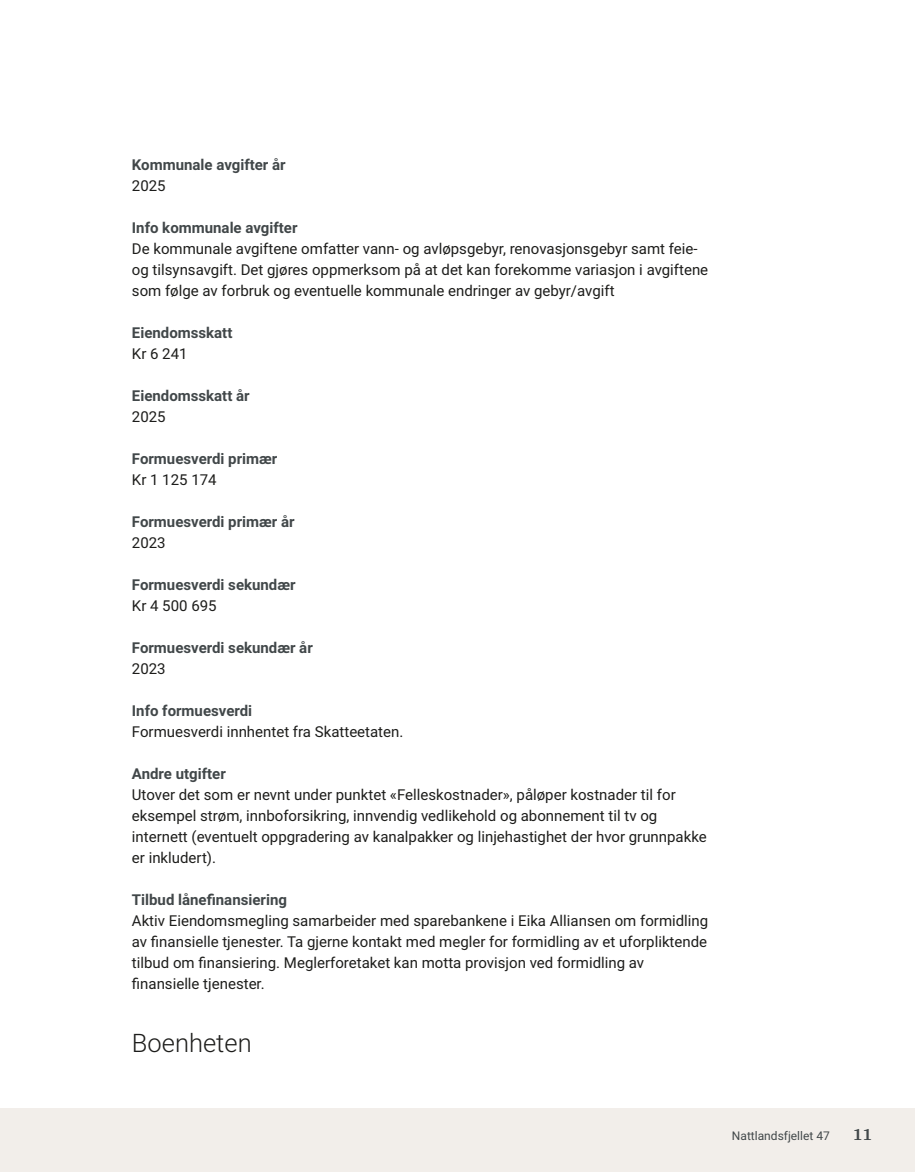
<style>
.page{position:relative;width:915px;height:1172px;background:#fff}
.page>*{position:absolute;margin:0;border:0;box-sizing:border-box;transform-origin:0 0}
.t1{font:300 25.5px "Roboto Vitec";color:#1d1d1b}
.t2{font:700 18px "Arya";color:#414749}
.t3{font:15px/21px "Roboto Vitec";color:#1d1d1b}
.t4{font:700 15px "Roboto Vitec";color:#414749}
.t5{font:12px "Roboto Vitec";color:#414749}
</style>
<div class="page">
<div style="left:0;top:1108px;width:914px;height:64px;background:#f2eeea"></div>
<p class="t4" style="left:132px;top:154px;width:155px">Kommunale avgifter år</p>
<p class="t3" style="left:132px;top:174px;width:35px">2025</p>
<p class="t4" style="left:132px;top:217px;width:167px">Info kommunale avgifter</p>
<p class="t3" style="left:132px;top:237px;width:577px">De kommunale avgiftene omfatter vann‑ og avløpsgebyr, renovasjonsgebyr samt feie‑ og tilsynsavgift. Det gjøres oppmerksom på at det kan forekomme variasjon i avgiftene som følge av forbruk og eventuelle kommunale endringer av gebyr/ avgift</p>
<p class="t4" style="left:132px;top:322px;width:102px">Eiendomsskatt</p>
<p class="t3" style="left:132px;top:342px;width:57px">Kr 6 241</p>
<p class="t4" style="left:132px;top:385px;width:119px">Eiendomsskatt år</p>
<p class="t3" style="left:132px;top:405px;width:35px">2025</p>
<p class="t4" style="left:132px;top:448px;width:147px">Formuesverdi primær</p>
<p class="t3" style="left:132px;top:468px;width:86px">Kr 1 125 174</p>
<p class="t4" style="left:132px;top:511px;width:164px">Formuesverdi primær år</p>
<p class="t3" style="left:132px;top:531px;width:35px">2023</p>
<p class="t4" style="left:132px;top:574px;width:165px">Formuesverdi sekundær</p>
<p class="t3" style="left:132px;top:594px;width:86px">Kr 4 500 695</p>
<p class="t4" style="left:132px;top:637px;width:182px">Formuesverdi sekundær år</p>
<p class="t3" style="left:132px;top:657px;width:35px">2023</p>
<p class="t4" style="left:132px;top:700px;width:122px">Info formuesverdi</p>
<p class="t3" style="left:132px;top:720px;width:273px">Formuesverdi innhentet fra Skatteetaten.</p>
<p class="t4" style="left:132px;top:763px;width:95px">Andre utgifter</p>
<p class="t3" style="left:132px;top:783px;width:576px">Utover det som er nevnt under punktet «Felleskostnader», påløper kostnader til for eksempel strøm, innboforsikring, innvendig vedlikehold og abonnement til tv og internett (eventuelt oppgradering av kanalpakker og linjehastighet der hvor grunnpakke er inkludert).</p>
<p class="t4" style="left:132px;top:889px;width:156px">Tilbud lånefinansiering</p>
<p class="t3" style="left:132px;top:909px;width:577px">Aktiv Eiendomsmegling samarbeider med sparebankene i Eika Alliansen om formidling av finansielle tjenester. Ta gjerne kontakt med megler for formidling av et uforpliktende tilbud om finansiering. Meglerforetaket kan motta provisjon ved formidling av finansielle tjenester.</p>
<h1 class="t1" style="left:132px;top:1025px;width:121px">Boenheten</h1>
<p class="t5" style="left:731px;top:1127px;width:99px">Nattlandsfjellet 47</p>
<p class="t2" style="left:852px;top:1123px;width:21px">11</p>
</div>
